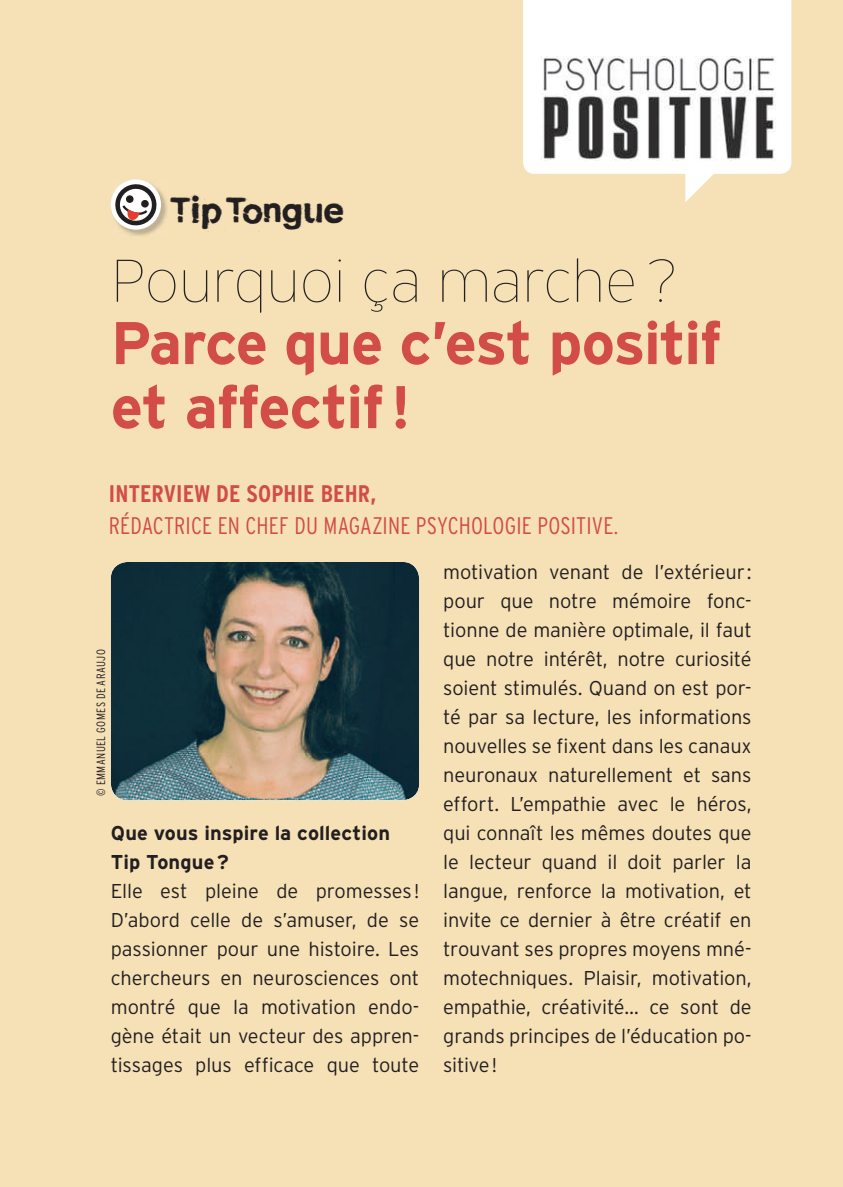
<style>
.page{position:relative;width:843px;height:1187px;background:#f6e1b7}
.page>*{position:absolute;margin:0;border:0;box-sizing:border-box;transform-origin:0 0}
.t1{font:700 60px/64px "Interstate";letter-spacing:-.025em;color:#d24c48}
.t2{font:100 60px "Interstate";letter-spacing:-.01em;color:#231f20}
.t3{font:39.2px "cityburn";letter-spacing:.035em;color:#231f20}
.t4{font:300 condensed 24px "Interstate";letter-spacing:.01em;color:#d24c48}
.t5{font:700 condensed 24px "Interstate";letter-spacing:.005em;color:#d24c48}
.t6{font:300 20px/29px "Interstate";letter-spacing:-.005em;color:#231f20;text-align:justify}
.t7{font:700 20px/29px "Interstate";color:#231f20}
.t8{font:300 condensed 12px "Interstate";letter-spacing:.04em;color:#231f20}
</style>
<div class="page">
<div style="left:523px;top:0;width:268px;height:174px;background:#fff"></div>
<svg style="left:685px;top:161px;width:28px;height:41px"></svg>
<img style="left:120px;top:193px;width:47px;height:43px">
<svg style="left:110px;top:179px;width:52px;height:49px"></svg>
<div style="left:126px;top:195px;width:8px;height:8px;background:#231f20;border-radius:50%"></div>
<div style="left:141px;top:200px;width:8px;height:8px;background:#231f20;border-radius:50%"></div>
<img style="left:111px;top:562px;width:308px;height:238px;border-radius:17px">
<img style="left:541px;top:56px;width:235px;height:105px">
<img style="left:685px;top:145px;width:16px;height:16px">
<h2 class="t3" style="left:170px;top:194px;width:175px">TIP TONGUE</h2>
<h1 class="t2" style="left:111px;top:258px;width:569px">Pourquoi ça marche ?</h1>
<h1 class="t1" style="left:111px;top:315px;width:612px">Parce que c’est positif et affectif !</h1>
<p class="t5" style="left:109px;top:485px;width:269px">INTERVIEW DE SOPHIE BEHR,</p>
<p class="t4" style="left:109px;top:517px;width:511px">RÉDACTRICE EN CHEF DU MAGAZINE PSYCHOLOGIE POSITIVE.</p>
<p class="t8" style="left:96px;top:795px;width:148px;rotate:-90deg">© EMMANUEL GOMES DE ARAUJO</p>
<p class="t7" style="left:111px;top:820px;width:281px">Que vous inspire la collection<br>Tip Tongue ?</p>
<p class="t6" style="left:111px;top:879px;width:310px">Elle est pleine de promesses !<br>D’abord celle de s’amuser, de se passionner pour une histoire. Les chercheurs en neurosciences ont montré que la motivation endo&shy;gène était un vecteur des appren&shy;tissages plus efficace que toute</p>
<p class="t6" style="left:443px;top:560px;width:310px">motivation venant de l’extérieur : pour que notre mémoire fonc&shy;tionne de manière optimale, il faut que notre intérêt, notre curiosité soient stimulés. Quand on est por&shy;té par sa lecture, les informations nouvelles se fixent dans les canaux neuronaux naturellement et sans effort. L’empathie avec le héros, qui connaît les mêmes doutes que le lecteur quand il doit parler la langue, renforce la motivation, et invite ce dernier à être créatif en trouvant ses propres moyens mné&shy;motechniques. Plaisir, motivation, empathie, créativité… ce sont de grands principes de l’éducation po&shy;sitive !</p>
</div>
